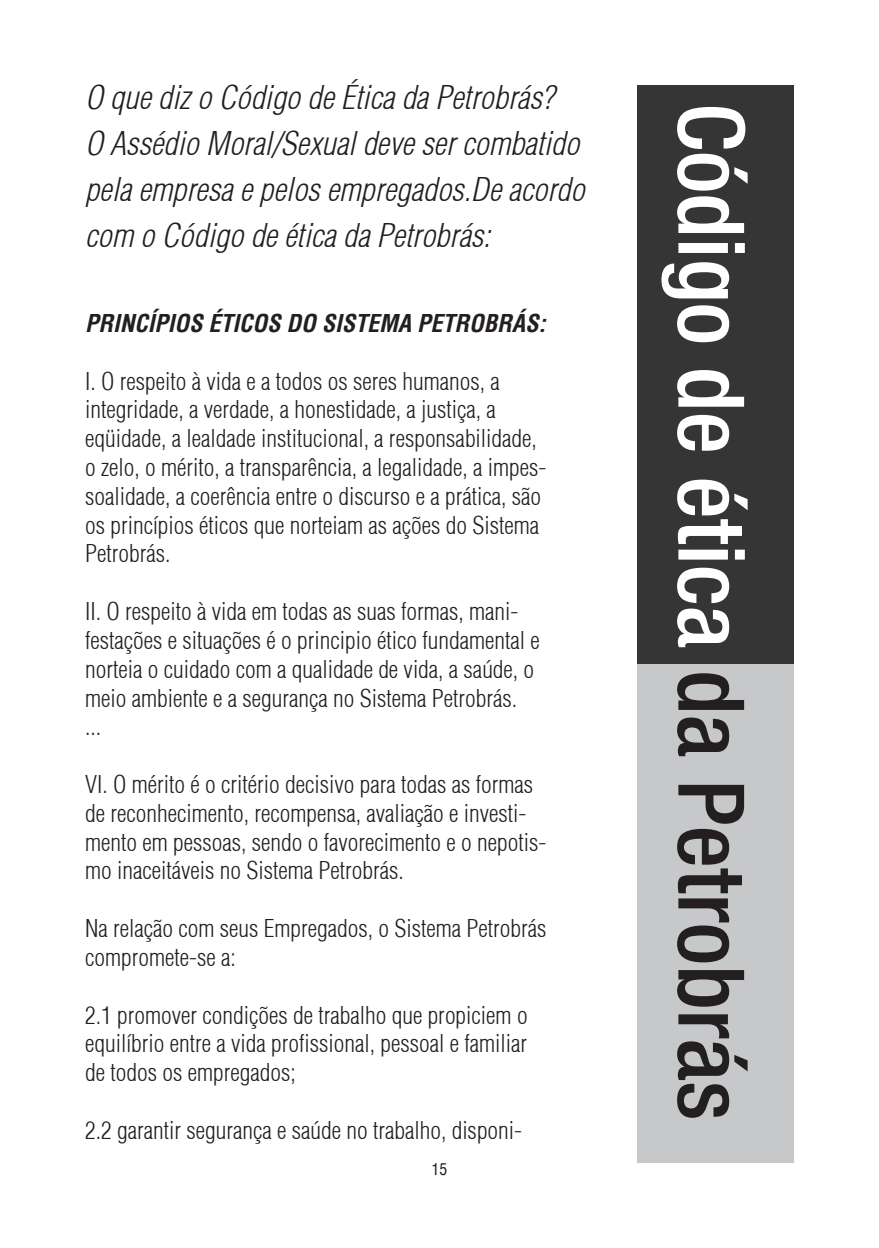
<style>
.page{position:relative;width:879px;height:1248px;background:#fff}
.page>*{position:absolute;margin:0;border:0;box-sizing:border-box;transform-origin:0 0}
.t1{font:500 condensed 92px "Helvetica Neue";color:#fff}
.t2{font:italic 300 condensed 32px/46px "Helvetica";color:#231f20}
.t3{font:300 condensed 24px/28.8px "Helvetica";color:#231f20}
.t4{font:italic 700 condensed 24px "Helvetica";color:#231f20}
.t5{font:condensed 16px "Helvetica";color:#231f20}
.s1{color:#231f20}
</style>
<div class="page">
<div style="left:637px;top:85px;width:157px;height:1077px;background:#c7c8ca"></div>
<div style="left:637px;top:85px;width:157px;height:578px;background:#363536"></div>
<p class="t2" style="left:85px;top:74px;width:471px">O que diz o Código de Ética da Petrobrás?</p>
<p class="t2" style="left:85px;top:120px;width:501px">O Assédio Moral/Sexual deve ser combatido pela empresa e pelos empregados.De acordo com o Código de ética da Petrobrás:</p>
<p class="t4" style="left:85px;top:307px;width:462px">PRINCÍPIOS ÉTICOS DO SISTEMA PETROBRÁS:</p>
<p class="t3" style="left:85px;top:366px;width:463px">I. O respeito à vida e a todos os seres humanos, a integridade, a verdade, a honestidade, a justiça, a eqüidade, a lealdade institucional, a responsabilidade, o zelo, o mérito, a transparência, a legalidade, a impes&shy;soalidade, a coerência entre o discurso e a prática, são os princípios éticos que norteiam as ações do Sistema Petrobrás.</p>
<p class="t3" style="left:85px;top:597px;width:456px">II. O respeito à vida em todas as suas formas, mani&shy;festações e situações é o principio ético fundamental e norteia o cuidado com a qualidade de vida, a saúde, o meio ambiente e a segurança no Sistema Petrobrás.</p>
<p class="t3" style="left:85px;top:712px;width:17px">...</p>
<p class="t3" style="left:85px;top:769px;width:463px">VI. O mérito é o critério decisivo para todas as formas de reconhecimento, recompensa, avaliação e investi&shy;mento em pessoas, sendo o favorecimento e o nepotis&shy;mo inaceitáveis no Sistema Petrobrás.</p>
<p class="t3" style="left:85px;top:913px;width:463px">Na relação com seus Empregados, o Sistema Petrobrás compromete-se a:</p>
<p class="t3" style="left:85px;top:1000px;width:444px;text-align:justify">2.1 promover condições de trabalho que propiciem o equilíbrio entre a vida profissional, pessoal e familiar de todos os empregados;</p>
<p class="t3" style="left:85px;top:1115px;width:439px">2.2 garantir segurança e saúde no trabalho, disponi-</p>
<p class="t5" style="left:431px;top:1158px;width:17px">15</p>
<p class="t1" style="left:766px;top:103px;width:1018px;rotate:90deg">Código de ética <span class="s1">da Petrobrás</span></p>
</div>
